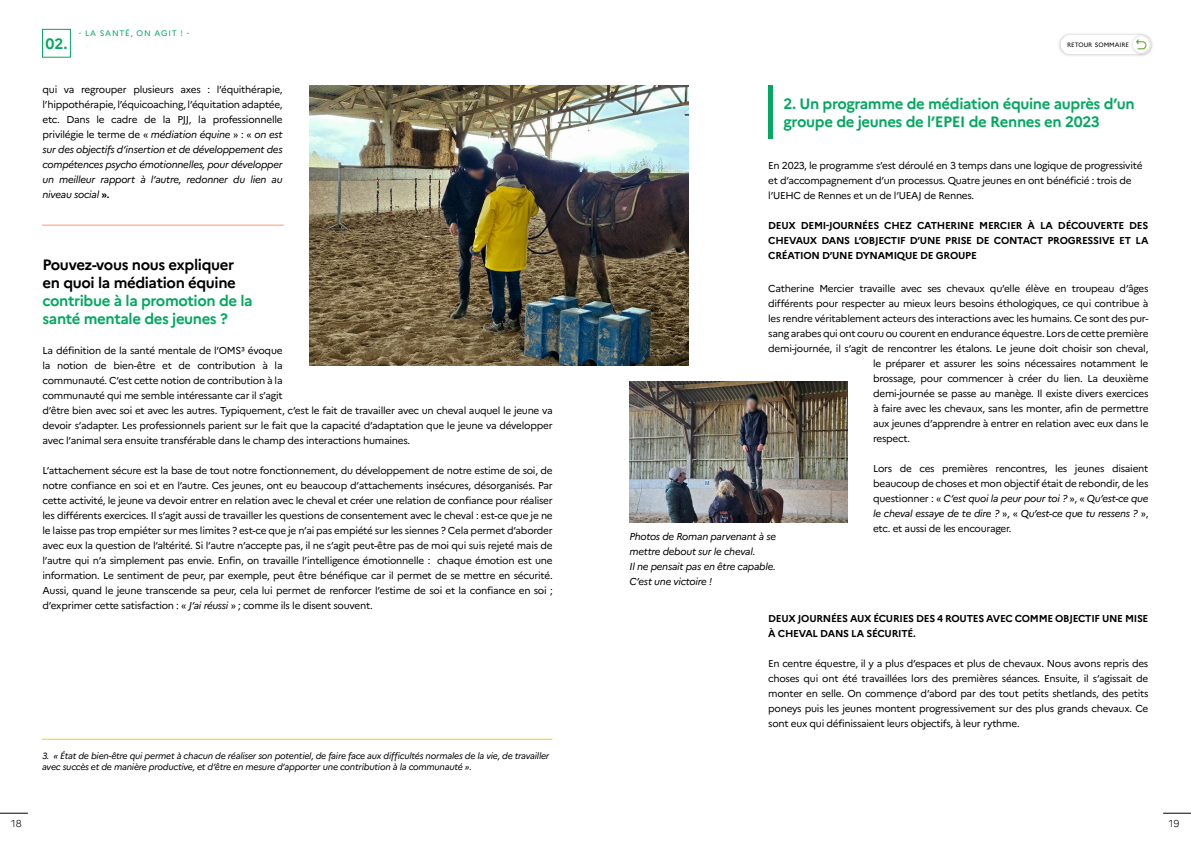
<style>
.page{position:relative;width:1191px;height:842px;background:#fff}
.page>*{position:absolute;margin:0;border:0;box-sizing:border-box;transform-origin:0 0}
.t1{font:700 15px/18px "Marianne";letter-spacing:-.025em;color:#00a95f}
.t2{font:700 15px/18px "Marianne";letter-spacing:-.025em;color:#000}
.t3{font:10px/15px "Marianne";letter-spacing:-.025em;color:#000;text-align:justify}
.t4{font:italic 10px/15px "Marianne";letter-spacing:-.025em;color:#000;text-align:justify}
.t5{font:700 10px/15px "Marianne";letter-spacing:-.025em;color:#000;text-align:justify}
.t6{font:300 10px "Marianne";color:#000}
.t7{font:italic 9px/10.8px "Marianne";letter-spacing:-.025em;color:#000}
.t8{font:8px "Marianne";letter-spacing:.1em;color:#00a95f}
.t9{font:6.3px "Marianne";color:#000}
.s1{font-style:normal}
.s2{font-weight:700;font-style:normal}
.s3{font-style:italic}
</style>
<div class="page">
<div style="left:42px;top:29px;width:29px;height:29px;border:1px solid #00a95f"></div>
<img style="left:309px;top:85px;width:379px;height:281px">
<img style="left:629px;top:381px;width:218px;height:141px">
<hr style="left:42px;top:739px;width:510px;height:1px;background:#ffca00">
<hr style="left:768px;top:85px;width:4px;height:53px;background:#00a95f">
<hr style="left:42px;top:225px;width:242px;height:1px;background:#ff9575">
<svg style="left:1163px;top:813px;width:28px;height:1px"></svg>
<svg style="left:0;top:813px;width:28px;height:1px"></svg>
<div style="left:1057px;top:32px;width:97px;height:25px;background:#000;opacity:.23"></div>
<div style="left:1060px;top:35px;width:91px;height:19px;background:#fff;border-radius:10px"></div>
<div style="left:1130px;top:33px;width:22px;height:23px;background:#000;opacity:.23"></div>
<svg style="left:1132px;top:36px;width:17px;height:17px"></svg>
<svg style="left:1136px;top:39px;width:10px;height:10px"></svg>
<h1 class="t1" style="left:45px;top:35px;width:23px">02.</h1>
<p class="t8" style="left:79px;top:28px;width:112px">- LA SANTÉ, ON AGIT ! -</p>
<p class="t4" style="left:43px;top:81px;width:242px"><span class="s1">qui va regrouper plusieurs axes : l’équithérapie, l’hippothérapie, l’équicoaching, l’équitation adaptée, etc. Dans le cadre de la PJJ, la professionnelle privilégie le terme de «</span> médiation équine <span class="s1">» : «</span> on est sur des objectifs d’insertion et de développement des compétences psycho émotionnelles, pour développer un meilleur rapport à l’autre, redonner du lien au niveau social <span class="s2">».</span></p>
<h1 class="t2" style="left:43px;top:255px;width:195px">Pouvez-vous nous expliquer en quoi la médiation équine</h1>
<h1 class="t1" style="left:43px;top:291px;width:212px">contribue à la promotion de la santé mentale des jeunes ?</h1>
<p class="t3" style="left:43px;top:342px;width:511px;text-align:left">La définition de la santé mentale de l’OMS3 évoque<br>la notion de bien-être et de contribution à la<br>communauté. C’est cette notion de contribution à la<br>communauté qui me semble intéressante car il s’agit<br>d’être bien avec soi et avec les autres. Typiquement, c’est le fait de travailler avec un cheval auquel le jeune va devoir s’adapter. Les professionnels parient sur le fait que la capacité d’adaptation que le jeune va développer avec l’animal sera ensuite transférable dans le champ des interactions humaines.</p>
<p class="t3" style="left:43px;top:462px;width:512px">L’attachement sécure est la base de tout notre fonctionnement, du développement de notre estime de soi, de notre confiance en soi et en l’autre. Ces jeunes, ont eu beaucoup d’attachements insécures, désorganisés. Par cette activité, le jeune va devoir entrer en relation avec le cheval et créer une relation de confiance pour réaliser les différents exercices. Il s’agit aussi de travailler les questions de consentement avec le cheval : est-ce que je ne le laisse pas trop empiéter sur mes limites ? est-ce que je n’ai pas empiété sur les siennes ? Cela permet d’aborder avec eux la question de l’altérité. Si l’autre n’accepte pas, il ne s’agit peut-être pas de moi qui suis rejeté mais de l’autre qui n’a simplement pas envie. Enfin, on travaille l’intelligence émotionnelle : chaque émotion est une information. Le sentiment de peur, par exemple, peut être bénéfique car il permet de se mettre en sécurité.<br>Aussi, quand le jeune transcende sa peur, cela lui permet de renforcer l’estime de soi et la confiance en soi ; d’exprimer cette satisfaction : « <span class="s3">J’ai réussi</span> » ; comme ils le disent souvent.</p>
<p class="t7" style="left:42px;top:751px;width:509px">3. « État de bien-être qui permet à chacun de réaliser son potentiel, de faire face aux difficultés normales de la vie, de travailler avec succès et de manière productive, et d’être en mesure d’apporter une contribution à la communauté ».</p>
<p class="t9" style="left:1067px;top:41px;width:64px">RETOUR SOMMAIRE</p>
<h1 class="t1" style="left:783px;top:95px;width:352px">2. Un programme de médiation équine auprès d’un groupe de jeunes de l’EPEI de Rennes en 2023</h1>
<p class="t3" style="left:768px;top:158px;width:376px;text-align:left">En 2023, le programme s’est déroulé en 3 temps dans une logique de progressivité et d’accompagnement d’un processus. Quatre jeunes en ont bénéficié : trois de l’UEHC de Rennes et un de l’UEAJ de Rennes.</p>
<p class="t5" style="left:768px;top:218px;width:382px">DEUX DEMI-JOURNÉES CHEZ CATHERINE MERCIER À LA DÉCOUVERTE DES CHEVAUX DANS L’OBJECTIF D’UNE PRISE DE CONTACT PROGRESSIVE ET LA CRÉATION D’UNE DYNAMIQUE DE GROUPE</p>
<p class="t3" style="left:768px;top:281px;width:382px">Catherine Mercier travaille avec ses chevaux qu’elle élève en troupeau d’âges</p>
<p class="t3" style="left:768px;top:296px;width:382px">différents pour respecter au mieux leurs besoins éthologiques, ce qui contribue à</p>
<p class="t3" style="left:768px;top:311px;width:382px">les rendre véritablement acteurs des interactions avec les humains. Ce sont des pur-</p>
<p class="t3" style="left:768px;top:326px;width:382px">sang arabes qui ont couru ou courent en endurance équestre. Lors de cette première</p>
<p class="t3" style="left:768px;top:341px;width:382px">demi-journée, il s’agit de rencontrer les étalons. Le jeune doit choisir son cheval,</p>
<p class="t3" style="left:873px;top:356px;width:277px">le préparer et assurer les soins nécessaires notamment le</p>
<p class="t3" style="left:873px;top:371px;width:277px">brossage, pour commencer à créer du lien. La deuxième</p>
<p class="t3" style="left:873px;top:386px;width:277px">demi-journée se passe au manège. Il existe divers exercices</p>
<p class="t3" style="left:873px;top:401px;width:277px">à faire avec les chevaux, sans les monter, afin de permettre</p>
<p class="t3" style="left:873px;top:416px;width:277px">aux jeunes d’apprendre à entrer en relation avec eux dans le</p>
<p class="t3" style="left:873px;top:431px;width:39px">respect.</p>
<p class="t3" style="left:873px;top:461px;width:277px">Lors de ces premières rencontres, les jeunes disaient beaucoup de choses et mon objectif était de rebondir, de les questionner : « <span class="s3">C’est quoi la peur pour toi ?</span> », « <span class="s3">Qu’est-ce que le cheval essaye de te dire ?</span> », « <span class="s3">Qu’est-ce que tu ressens ?</span> », etc. et aussi de les encourager.</p>
<p class="t4" style="left:629px;top:529px;width:148px;text-align:left">Photos de Roman parvenant à se mettre debout sur le cheval.<br>Il ne pensait pas en être capable.<br>C’est une victoire !</p>
<p class="t5" style="left:768px;top:611px;width:382px">DEUX JOURNÉES AUX ÉCURIES DES 4 ROUTES AVEC COMME OBJECTIF UNE MISE<br>À CHEVAL DANS LA SÉCURITÉ.</p>
<p class="t3" style="left:768px;top:656px;width:382px">En centre équestre, il y a plus d’espaces et plus de chevaux. Nous avons repris des choses qui ont été travaillées lors des premières séances. Ensuite, il s’agissait de monter en selle. On commençe d’abord par des tout petits shetlands, des petits poneys puis les jeunes montent progressivement sur des plus grands chevaux. Ce sont eux qui définissaient leurs objectifs, à leur rythme.</p>
<p class="t6" style="left:11px;top:818px;width:12px">18</p>
<p class="t6" style="left:1168px;top:818px;width:12px">19</p>
</div>
